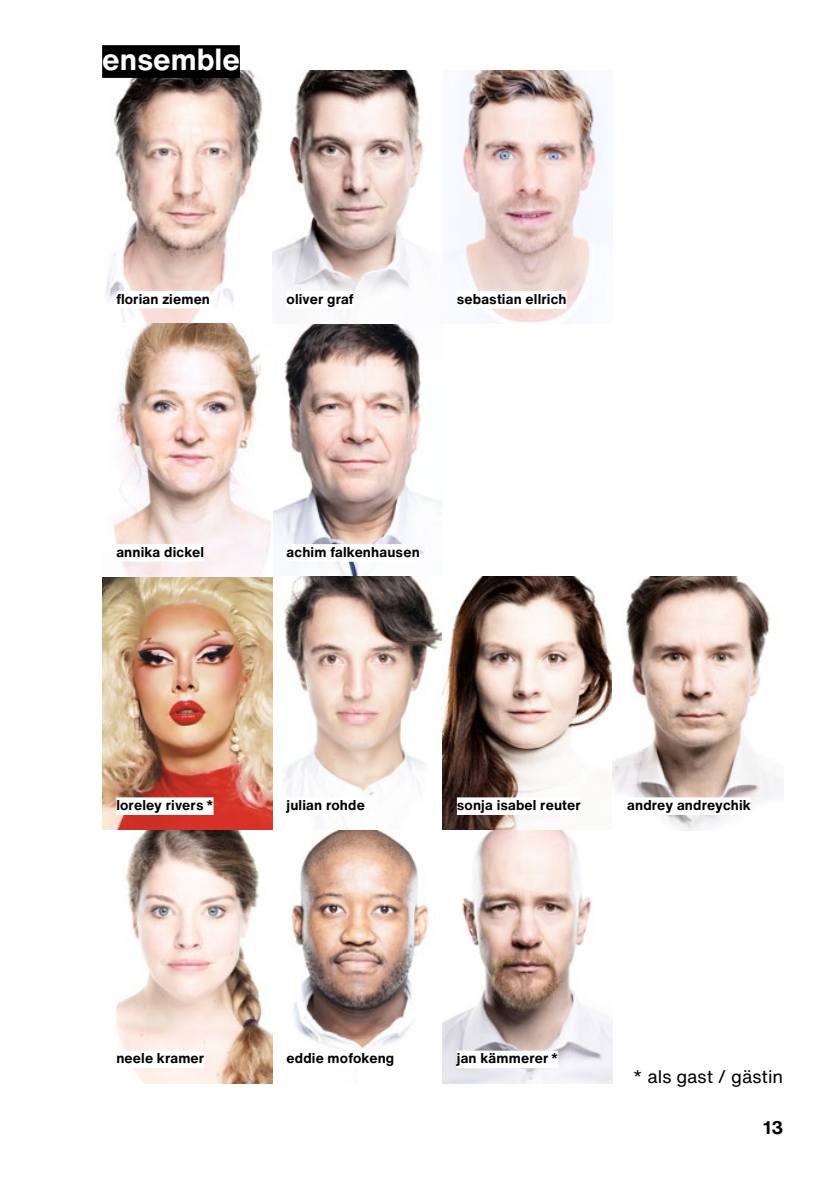
<style>
.page{position:relative;width:840px;height:1191px;background:#fff}
.page>*{position:absolute;margin:0;border:0;box-sizing:border-box;transform-origin:0 0}
.t1{font:700 30px "Helvetica Now Text";color:#fff}
.t2{font:18px "Helvetica Now Text";color:#000}
.t3{font:700 18px "Helvetica Now Text";color:#000}
.t4{font:700 14px "Helvetica Now Text";letter-spacing:.01em;color:#000}
</style>
<div class="page">
<img style="left:102px;top:70px;width:340px;height:1013px">
<div style="left:116px;top:291px;width:94px;height:17px;background:#fff"></div>
<img style="left:449px;top:70px;width:157px;height:253px">
<div style="left:456px;top:291px;width:110px;height:18px;background:#fff"></div>
<div style="left:286px;top:544px;width:133px;height:18px;background:#fff"></div>
<div style="left:286px;top:797px;width:78px;height:18px;background:#fff"></div>
<div style="left:286px;top:1050px;width:108px;height:18px;background:#fff"></div>
<img style="left:442px;top:577px;width:340px;height:253px">
<div style="left:456px;top:797px;width:124px;height:18px;background:#fff"></div>
<div style="left:286px;top:291px;width:67px;height:17px;background:#fff"></div>
<div style="left:102px;top:45px;width:138px;height:33px;background:#000"></div>
<div style="left:116px;top:797px;width:97px;height:18px;background:#fff"></div>
<div style="left:626px;top:797px;width:124px;height:18px;background:#fff"></div>
<div style="left:116px;top:1050px;width:88px;height:18px;background:#fff"></div>
<img style="left:442px;top:830px;width:170px;height:253px">
<div style="left:456px;top:1050px;width:102px;height:18px;background:#fff"></div>
<div style="left:116px;top:544px;width:88px;height:18px;background:#fff"></div>
<h1 class="t1" style="left:102px;top:37px;width:139px">ensemble</h1>
<p class="t4" style="left:116px;top:288px;width:95px">florian ziemen</p>
<p class="t4" style="left:456px;top:288px;width:111px">sebastian ellrich</p>
<p class="t4" style="left:286px;top:288px;width:68px">oliver graf</p>
<p class="t4" style="left:116px;top:541px;width:89px">annika dickel</p>
<p class="t4" style="left:286px;top:541px;width:135px">achim falkenhausen</p>
<p class="t4" style="left:116px;top:794px;width:99px">loreley rivers *</p>
<p class="t4" style="left:626px;top:794px;width:125px">andrey andreychik</p>
<p class="t4" style="left:286px;top:794px;width:80px">julian rohde</p>
<p class="t4" style="left:456px;top:794px;width:125px">sonja isabel reuter</p>
<p class="t4" style="left:116px;top:1047px;width:89px">neele kramer</p>
<p class="t4" style="left:456px;top:1047px;width:103px">jan kämmerer *</p>
<p class="t4" style="left:286px;top:1047px;width:109px">eddie mofokeng</p>
<p class="t2" style="left:632px;top:1063px;width:152px">* als gast / gästin</p>
<p class="t3" style="left:762px;top:1114px;width:22px">13</p>
</div>
